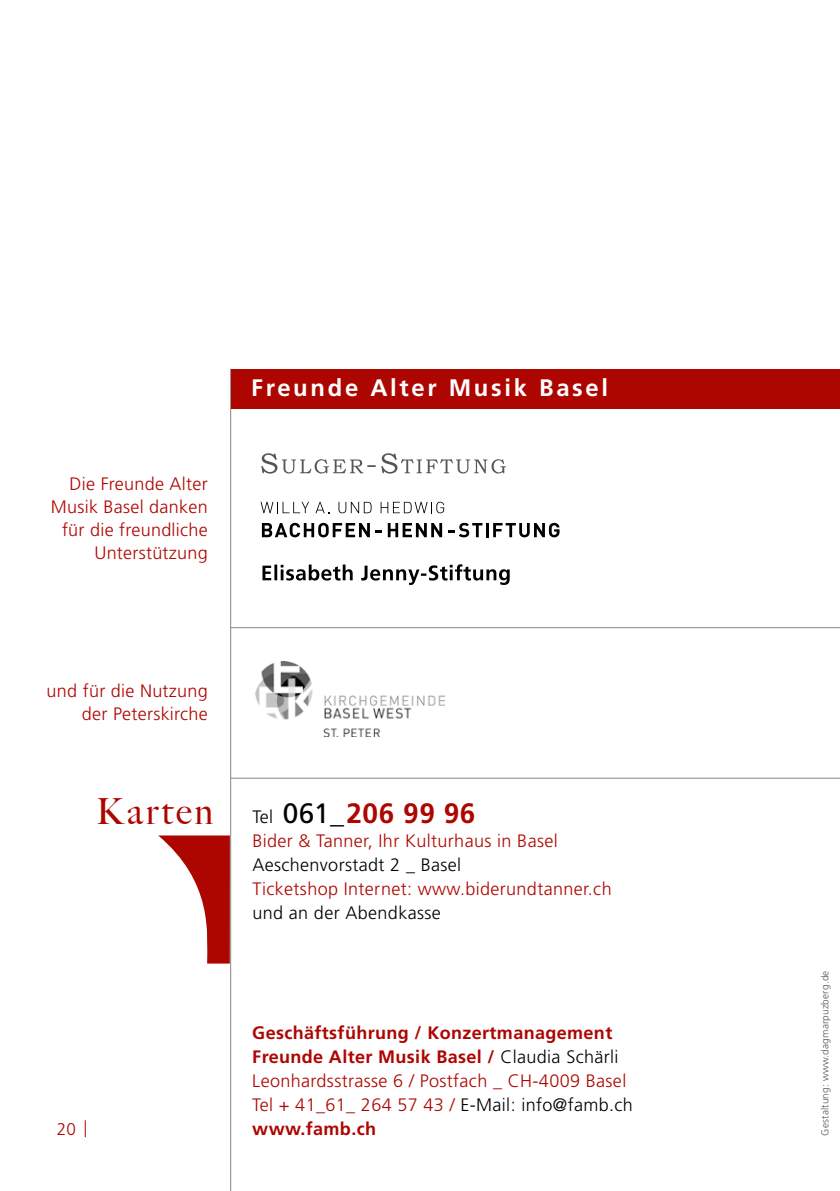
<style>
.page{position:relative;width:840px;height:1191px;background:#fff}
.page>*{position:absolute;margin:0;border:0;box-sizing:border-box;transform-origin:0 0}
.t1{font:700 28px "Frutiger LT Std";letter-spacing:.02em;color:#ad0600}
.t2{font:700 23.8px "Frutiger LT Std";letter-spacing:.115em;color:#fff}
.t3{font:300 18px/23px "Frutiger LT Std";letter-spacing:.015em;color:#ad0600;text-align:right}
.t4{font:700 18px/24px "Frutiger LT Std";letter-spacing:.02em;color:#ad0600}
.t5{font:300 18px "Frutiger LT Std";letter-spacing:.02em;color:#000}
.t6{font:300 17px "Frutiger LT Std";color:#ad0600}
.t7{font:300 10px "Frutiger LT Std";letter-spacing:.02em;color:#555554}
.s1{font-family:"Big Caslon";font-weight:500;font-size:36px}
.s2{font-weight:300;font-size:18px;color:#000}
.s3{font-weight:400;color:#000}
.s4{font-weight:300;color:#000}
.s5{font-weight:300}
</style>
<div class="page">
<svg style="left:85px;top:1120px;width:1px;height:17px"></svg>
<svg style="left:158px;top:835px;width:72px;height:128px"></svg>
<img style="left:255px;top:661px;width:189px;height:75px">
<hr style="left:230px;top:777px;width:609px;height:1px;background:#868686">
<hr style="left:230px;top:627px;width:609px;height:1px;background:#868686">
<hr style="left:230px;top:369px;width:1px;height:822px;background:#868686">
<svg style="left:261px;top:453px;width:244px;height:20px"></svg>
<div style="left:231px;top:369px;width:608px;height:39px;background:#ad0600"></div>
<svg style="left:262px;top:564px;width:247px;height:21px"></svg>
<svg style="left:260px;top:502px;width:49px;height:11px"></svg>
<svg style="left:315px;top:502px;width:14px;height:11px"></svg>
<svg style="left:338px;top:502px;width:33px;height:11px"></svg>
<svg style="left:380px;top:502px;width:64px;height:11px"></svg>
<svg style="left:262px;top:523px;width:107px;height:14px"></svg>
<svg style="left:375px;top:523px;width:67px;height:14px"></svg>
<svg style="left:448px;top:523px;width:34px;height:14px"></svg>
<hr style="left:485px;top:523px;width:3px;height:14px;background:#000">
<svg style="left:493px;top:523px;width:66px;height:14px"></svg>
<p class="t3" style="left:51px;top:472px;width:158px">Die Freunde Alter<br>Musik Basel danken für die freundliche<br>Unterstützung</p>
<h2 class="t2" style="left:251px;top:373px;width:358px">Freunde Alter Musik Basel</h2>
<p class="t3" style="left:47px;top:679px;width:162px">und für die Nutzung der Peterskirche</p>
<h1 class="t1" style="left:96px;top:796px;width:380px"><span class="s1">Karten</span> <span class="s2">Tel</span> <span class="s3">061_</span>206 99 96</h1>
<p class="t3" style="left:252px;top:829px;width:307px">Bider &amp; Tanner, Ihr Kulturhaus in Basel</p>
<p class="t5" style="left:252px;top:854px;width:210px">Aeschenvorstadt 2 _ Basel</p>
<p class="t3" style="left:252px;top:877px;width:360px">Ticketshop Internet: www.biderundtanner.ch</p>
<p class="t5" style="left:252px;top:902px;width:190px">und an der Abendkasse</p>
<p class="t6" style="left:57px;top:1119px;width:21px">20</p>
<p class="t4" style="left:252px;top:1021px;width:382px">Geschäftsführung / Konzertmanagement Freunde Alter Musik Basel / <span class="s4">Claudia Schärli </span><span class="s5">Leonhardsstrasse 6 / Postfach _ CH-4009 Basel Tel + 41_61_ 264 57 43 /</span> <span class="s4">E-Mail: info@famb.ch </span>www.famb.ch</p>
<p class="t7" style="left:818px;top:1135px;width:167px;rotate:-90deg">Gestaltung: www.dagmarpuzberg.de</p>
</div>
